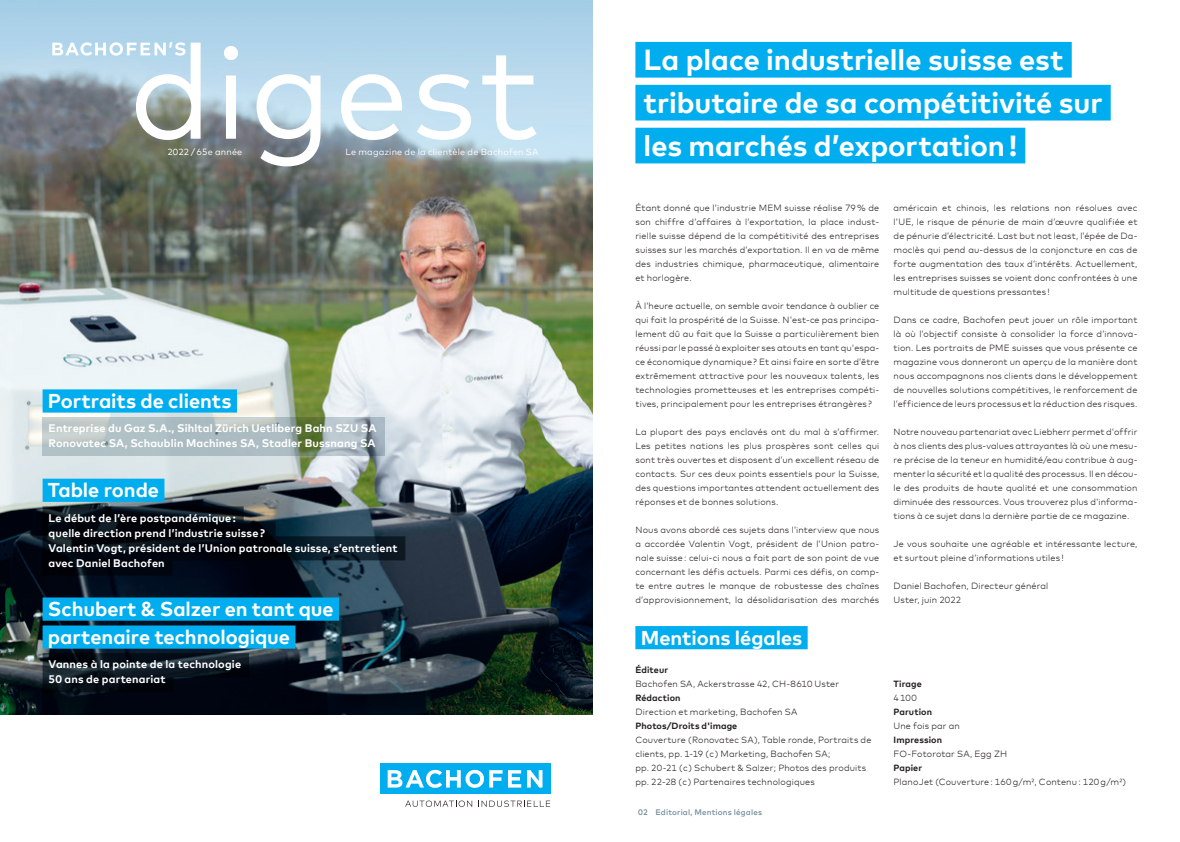
<style>
.page{position:relative;width:1180px;height:842px;background:#fff}
.page>*{position:absolute;margin:0;border:0;box-sizing:border-box;transform-origin:0 0}
.t1{font:133.5px "Mark Offc Pro";letter-spacing:.015em;color:#fff}
.t2{font:700 29px/42.9px "Mark Offc Pro";color:#fff}
.t3{font:700 20px/28px "Mark Offc Pro";letter-spacing:-.005em;color:#fff}
.t4{font:700 11px/15px "Mark Offc Pro";letter-spacing:.015em;color:#fff}
.t5{font:300 9px/14px "Mark Offc Pro";letter-spacing:.015em;color:#231f20;text-align:justify}
.t6{font:700 9px "Mark Offc Pro";letter-spacing:.01em;color:#231f20}
.t7{font:9px "Mark Offc Pro";letter-spacing:.02em;color:#fff}
.t8{font:500 8px "Mark Offc Pro";letter-spacing:.02em;color:#718c99}
</style>
<div class="page">
<img style="left:0;top:0;width:592px;height:714px">
<svg style="left:43px;top:506px;width:362px;height:69px;background:#131e28"></svg>
<div style="left:43px;top:479px;width:121px;height:23px;background:#00aeef"></div>
<svg style="left:43px;top:653px;width:206px;height:39px;background:#0b141d"></svg>
<div style="left:43px;top:597px;width:296px;height:24px;background:#00aeef"></div>
<div style="left:43px;top:625px;width:252px;height:24px;background:#00aeef"></div>
<svg style="left:405px;top:800px;width:67px;height:7px"></svg>
<svg style="left:478px;top:800px;width:72px;height:7px"></svg>
<div style="left:380px;top:764px;width:170px;height:30px;background:#00aeef"></div>
<svg style="left:387px;top:770px;width:155px;height:18px"></svg>
<div style="left:635px;top:42px;width:436px;height:36px;background:#00aeef"></div>
<div style="left:635px;top:85px;width:475px;height:36px;background:#00aeef"></div>
<div style="left:635px;top:128px;width:390px;height:35px;background:#00aeef"></div>
<div style="left:635px;top:626px;width:172px;height:23px;background:#00aeef"></div>
<svg style="left:52px;top:42px;width:133px;height:14px"></svg>
<svg style="left:43px;top:417px;width:342px;height:39px;background:#a9b8b7"></svg>
<div style="left:43px;top:389px;width:194px;height:24px;background:#00aeef"></div>
<h1 class="t1" style="left:129px;top:-9px;width:411px">digest</h1>
<p class="t7" style="left:167px;top:145px;width:76px">2022/65e année</p>
<p class="t7" style="left:345px;top:145px;width:194px">Le magazine de la clientèle de Bachofen SA</p>
<h3 class="t3" style="left:48px;top:385px;width:185px">Portraits de clients</h3>
<p class="t4" style="left:49px;top:420px;width:329px">Entreprise du Gaz S.A., Sihltal Zürich Uetliberg Bahn SZU SA<br>Ronovatec SA, Schaublin Machines SA, Stadler Bussnang SA</p>
<h3 class="t3" style="left:48px;top:474px;width:113px">Table ronde</h3>
<p class="t4" style="left:49px;top:509px;width:350px">Le début de l’ère postpandémique :<br>quelle direction prend l’industrie suisse ?<br>Valentin Vogt, président de l’Union patronale suisse, s’entretient avec Daniel Bachofen</p>
<h3 class="t3" style="left:48px;top:593px;width:287px">Schubert &amp; Salzer en tant que partenaire technologique</h3>
<p class="t4" style="left:49px;top:656px;width:194px">Vannes à la pointe de la technologie<br>50 ans de partenariat</p>
<h2 class="t2" style="left:643px;top:36px;width:460px">La place industrielle suisse est tributaire de sa compétitivité sur les marchés d’exportation!</h2>
<p class="t5" style="left:635px;top:200px;width:245px">Étant donné que l’industrie MEM suisse réalise 79% de son chiffre d’affaires à l’exportation, la place indust&shy;rielle suisse dépend de la compétitivité des entreprises suisses sur les marchés d’exportation. Il en va de même des industries chimique, pharmaceutique, alimentaire et horlogère.</p>
<p class="t5" style="left:635px;top:298px;width:245px">À l’heure actuelle, on semble avoir tendance à oublier ce qui fait la prospérité de la Suisse. N'est-ce pas principa&shy;lement dû au fait que la Suisse a particulièrement bien réussi par le passé à exploiter ses atouts en tant qu'espa&shy;ce économique dynamique ? Et ainsi faire en sorte d’être extrêmement attractive pour les nouveaux talents, les technologies prometteuses et les entreprises compéti&shy;tives, principalement pour les entreprises étrangères ?</p>
<p class="t5" style="left:635px;top:424px;width:245px">La plupart des pays enclavés ont du mal à s’affirmer.<br>Les petites nations les plus prospères sont celles qui sont très ouvertes et disposent d’un excellent réseau de contacts. Sur ces deux points essentiels pour la Suisse, des questions importantes attendent actuellement des réponses et de bonnes solutions.</p>
<p class="t5" style="left:635px;top:522px;width:245px">Nous avons abordé ces sujets dans l’interview que nous a accordée Valentin Vogt, président de l’Union patro&shy;nale suisse : celui-ci nous a fait part de son point de vue concernant les défis actuels. Parmi ces défis, on comp&shy;te entre autres le manque de robustesse des chaînes d’approvisionnement, la désolidarisation des marchés</p>
<h3 class="t3" style="left:640px;top:622px;width:163px">Mentions légales</h3>
<p class="t6" style="left:635px;top:663px;width:34px">Éditeur</p>
<p class="t5" style="left:635px;top:676px;width:205px">Bachofen SA, Ackerstrasse 42, CH-8610 Uster</p>
<p class="t6" style="left:635px;top:691px;width:47px">Rédaction</p>
<p class="t5" style="left:635px;top:704px;width:163px">Direction et marketing, Bachofen SA</p>
<p class="t6" style="left:635px;top:719px;width:103px">Photos/Droits d'image</p>
<p class="t5" style="left:635px;top:732px;width:237px;text-align:left">Couverture (Ronovatec SA), Table ronde, Portraits de clients, pp. 1-19 (c) Marketing, Bachofen SA;<br>pp. 20-21 (c) Schubert &amp; Salzer; Photos des produits pp. 22-28 (c) Partenaires technologiques</p>
<p class="t8" style="left:638px;top:807px;width:11px">02</p>
<p class="t8" style="left:655px;top:807px;width:108px">Editorial, Mentions légales</p>
<p class="t5" style="left:893px;top:200px;width:245px">américain et chinois, les relations non résolues avec l’UE, le risque de pénurie de main d’œuvre qualifiée et de pénurie d’électricité. Last but not least, l’épée de Da&shy;moclès qui pend au-dessus de la conjoncture en cas de forte augmentation des taux d’intérêts. Actuellement, les entreprises suisses se voient donc confrontées à une multitude de questions pressantes !</p>
<p class="t5" style="left:893px;top:312px;width:245px">Dans ce cadre, Bachofen peut jouer un rôle important là où l’objectif consiste à consolider la force d’innova&shy;tion. Les portraits de PME suisses que vous présente ce magazine vous donneront un aperçu de la manière dont nous accompagnons nos clients dans le développement de nouvelles solutions compétitives, le renforcement de l’efficience de leurs processus et la réduction des risques.</p>
<p class="t5" style="left:893px;top:424px;width:245px">Notre nouveau partenariat avec Liebherr permet d'offrir à nos clients des plus-values attrayantes là où une mesu&shy;re précise de la teneur en humidité/eau contribue à aug&shy;menter la sécurité et la qualité des processus. Il en décou&shy;le des produits de haute qualité et une consommation diminuée des ressources. Vous trouverez plus d'informa&shy;tions à ce sujet dans la dernière partie de ce magazine.</p>
<p class="t5" style="left:893px;top:536px;width:245px">Je vous souhaite une agréable et intéressante lecture, et surtout pleine d’informations utiles !</p>
<p class="t5" style="left:893px;top:578px;width:156px">Daniel Bachofen, Directeur général<br>Uster, juin 2022</p>
<p class="t6" style="left:893px;top:677px;width:30px">Tirage</p>
<p class="t5" style="left:893px;top:690px;width:25px">4100</p>
<p class="t6" style="left:893px;top:705px;width:40px">Parution</p>
<p class="t5" style="left:893px;top:718px;width:68px">Une fois par an</p>
<p class="t6" style="left:893px;top:733px;width:50px">Impression</p>
<p class="t5" style="left:893px;top:746px;width:115px">FO-Fotorotar SA, Egg ZH</p>
<p class="t6" style="left:893px;top:761px;width:30px">Papier</p>
<p class="t5" style="left:893px;top:774px;width:234px">PlanoJet (Couverture : 160g/m², Contenu: 120g/m²)</p>
</div>
